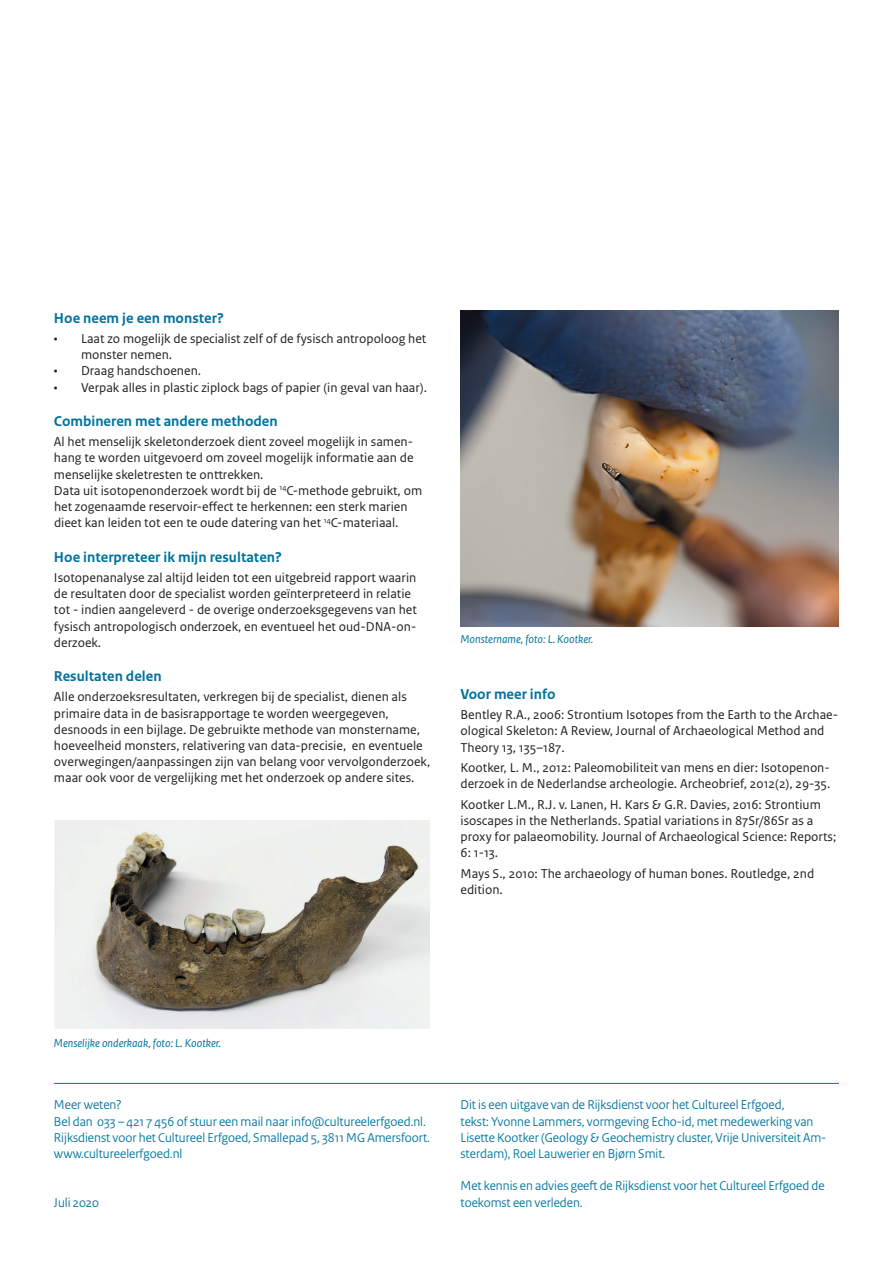
<style>
.page{position:relative;width:893px;height:1263px;background:#fff}
.page>*{position:absolute;margin:0;border:0;box-sizing:border-box;transform-origin:0 0}
.t1{font:700 15px "Rijksoverheid Sans Text";color:#00729d}
.t2{font:13.5px/16.2px "Rijksoverheid Sans Text";color:#231f20}
.t3{font:13.5px/16.2px "Rijksoverheid Sans Heading";color:#00729d}
.t4{font:italic 12px "Rijksoverheid Sans Text";color:#00729d}
</style>
<div class="page">
<img style="left:460px;top:310px;width:379px;height:316px">
<hr style="left:54px;top:1083px;width:785px;height:1px;background:#00729d">
<img style="left:54px;top:821px;width:375px;height:207px">
<p class="t1" style="left:54px;top:309px;width:171px">Hoe neem je een monster?</p>
<p class="t2" style="left:81px;top:331px;width:347px;text-indent:-27px">• Laat zo mogelijk de specialist zelf of de fysisch antropoloog het monster nemen.</p>
<p class="t2" style="left:54px;top:363px;width:149px">• Draag handschoenen.</p>
<p class="t2" style="left:54px;top:379px;width:375px">• Verpak alles in plastic ziplock bags of papier (in geval van haar).</p>
<p class="t1" style="left:54px;top:412px;width:225px">Combineren met andere methoden</p>
<p class="t2" style="left:54px;top:434px;width:361px;text-align:justify">Al het menselijk skeletonderzoek dient zoveel mogelijk in samen&shy;hang te worden uitgevoerd om zoveel mogelijk informatie aan de menselijke skeletresten te onttrekken.</p>
<p class="t2" style="left:54px;top:483px;width:370px">Data uit isotopenonderzoek wordt bij de <sup>14</sup>C-methode gebruikt, om het zogenaamde reservoir-effect te herkennen: een sterk marien dieet kan leiden tot een te oude datering van het <sup>14</sup>C-materiaal.</p>
<p class="t1" style="left:54px;top:548px;width:230px">Hoe interpreteer ik mijn resultaten?</p>
<p class="t2" style="left:54px;top:570px;width:364px">Isotopenanalyse zal altijd leiden tot een uitgebreid rapport waarin de resultaten door de specialist worden geïnterpreteerd in relatie tot - indien aangeleverd - de overige onderzoeksgegevens van het fysisch antropologisch onderzoek, en eventueel het oud-DNA-on&shy;derzoek.</p>
<p class="t1" style="left:54px;top:668px;width:109px">Resultaten delen</p>
<p class="t2" style="left:54px;top:689px;width:378px">Alle onderzoeksresultaten, verkregen bij de specialist, dienen als primaire data in de basisrapportage te worden weergegeven, desnoods in een bijlage. De gebruikte methode van monstername, hoeveelheid monsters, relativering van data-precisie, en eventuele overwegingen/aanpassingen zijn van belang voor vervolgonderzoek, maar ook voor de vergelijking met het onderzoek op andere sites.</p>
<p class="t4" style="left:460px;top:632px;width:134px">Monstername, foto: L. Kootker.</p>
<p class="t1" style="left:460px;top:685px;width:97px">Voor meer info</p>
<p class="t2" style="left:460px;top:707px;width:379px">Bentley R.A., 2006: Strontium Isotopes from the Earth to the Archae&shy;ological Skeleton: A Review, Journal of Archaeological Method and<br>Theory 13, 135–187.</p>
<p class="t2" style="left:460px;top:760px;width:371px">Kootker, L. M., 2012: Paleomobiliteit van mens en dier: Isotopenon&shy;derzoek in de Nederlandse archeologie. Archeobrief, 2012(2), 29-35.</p>
<p class="t2" style="left:460px;top:796px;width:377px">Kootker L.M., R.J. v. Lanen, H. Kars &amp; G.R. Davies, 2016: Strontium isoscapes in the Netherlands. Spatial variations in 87Sr/86Sr as a proxy for palaeomobility. Journal of Archaeological Science: Reports; 6: 1-13.</p>
<p class="t2" style="left:460px;top:865px;width:355px">Mays S., 2010: The archaeology of human bones. Routledge, 2nd edition.</p>
<p class="t4" style="left:54px;top:1037px;width:168px">Menselijke onderkaak, foto: L. Kootker.</p>
<p class="t3" style="left:54px;top:1097px;width:69px">Meer weten?</p>
<p class="t3" style="left:54px;top:1113px;width:377px">Bel dan 033 – 421 7 456 of stuur een mail naar info@cultureelerfgoed.nl.<br>Rijksdienst voor het Cultureel Erfgoed, Smallepad 5, 3811 MG Amersfoort. www.cultureelerfgoed.nl</p>
<p class="t3" style="left:54px;top:1194px;width:47px">Juli 2020</p>
<p class="t3" style="left:460px;top:1097px;width:367px">Dit is een uitgave van de Rijksdienst voor het Cultureel Erfgoed,<br>tekst: Yvonne Lammers, vormgeving Echo-id, met medewerking van Lisette Kootker (Geology &amp; Geochemistry cluster, Vrije Universiteit Am&shy;sterdam), Roel Lauwerier en Bjørn Smit.</p>
<p class="t3" style="left:460px;top:1178px;width:366px">Met kennis en advies geeft de Rijksdienst voor het Cultureel Erfgoed de toekomst een verleden.</p>
</div>
